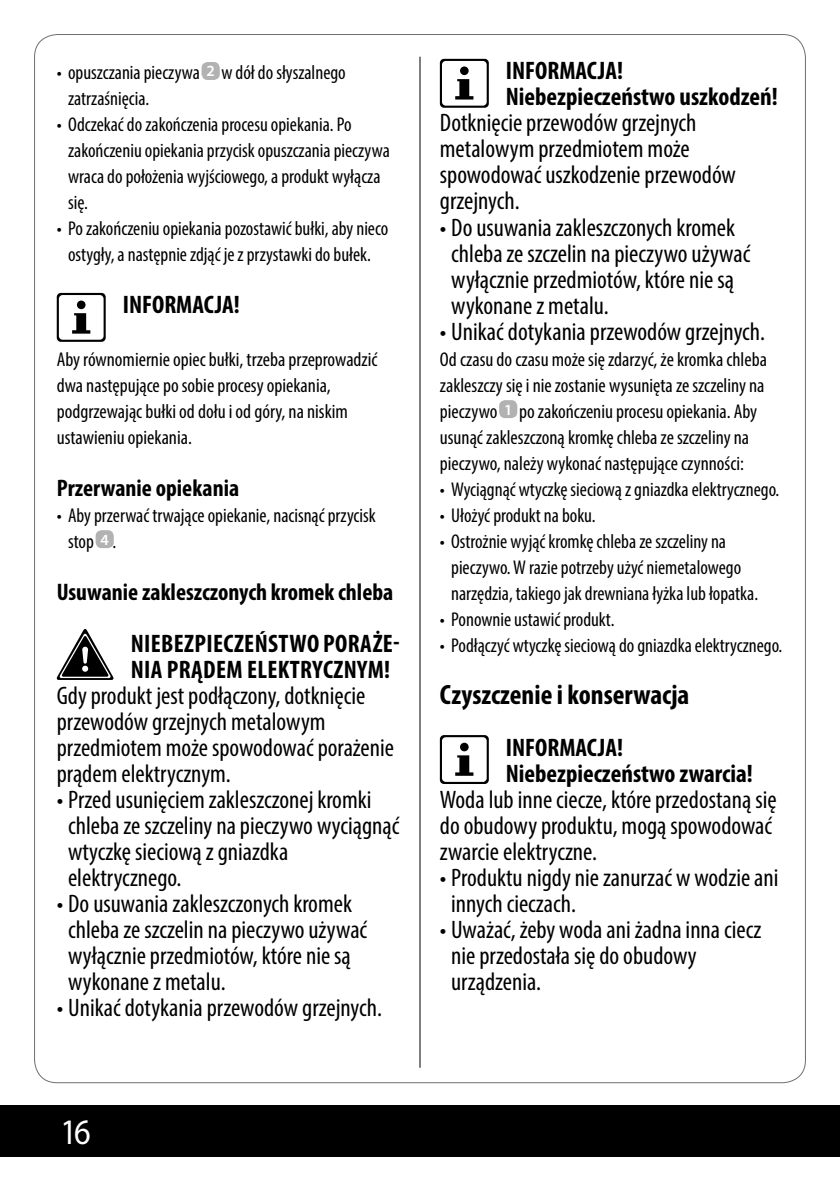
<style>
.page{position:relative;width:840px;height:1191px;background:#fff}
.page>*{position:absolute;margin:0;border:0;box-sizing:border-box;transform-origin:0 0}
.t1{font:36px "Myriad Pro";color:#fff;scale:.9 1}
.t2{font:700 condensed 28px "Myriad Pro";color:#000}
.t3{font:condensed 25.4px/26px "Myriad Pro";color:#000}
.t4{font:700 condensed 25.4px/26px "Myriad Pro";color:#000}
.t5{font:700 condensed 24px "Myriad Pro";color:#000}
.t6{font:condensed 20px/26px "Myriad Pro";color:#000}
.s1{font-weight:600;font-stretch:normal;font-size:15.6px;color:#fff}
</style>
<div class="page">
<div style="left:0;top:1106px;width:839px;height:51px;background:#000"></div>
<hr style="left:419px;top:57px;width:1px;height:1010px;background:#000">
<div style="left:201px;top:62px;width:19px;height:18px;background:#b3b2b2;border-radius:6px"></div>
<svg style="left:57px;top:293px;width:49px;height:49px"></svg>
<div style="left:95px;top:530px;width:19px;height:18px;background:#b3b2b2;border-radius:6px"></div>
<svg style="left:56px;top:629px;width:58px;height:51px"></svg>
<svg style="left:439px;top:59px;width:49px;height:49px"></svg>
<div style="left:499px;top:400px;width:18px;height:18px;background:#b3b2b2;border-radius:6px"></div>
<svg style="left:439px;top:735px;width:49px;height:49px"></svg>
<p class="t6" style="left:68px;top:60px;width:279px;text-indent:-11px">• opuszczania pieczywa <span class="s1">2</span> w dół do słyszalnego zatrzaśnięcia.</p>
<p class="t6" style="left:68px;top:112px;width:323px;text-indent:-11px">• Odczekać do zakończenia procesu opiekania. Po zakończeniu opiekania przycisk opuszczania pieczywa wraca do położenia wyjściowego, a produkt wyłącza się.</p>
<p class="t6" style="left:57px;top:216px;width:333px;text-align:center">• Po zakończeniu opiekania pozostawić bułki, aby nieco ostygły, a następnie zdjąć je z przystawki do bułek.</p>
<p class="t4" style="left:123px;top:291px;width:119px">INFORMACJA!</p>
<p class="t6" style="left:57px;top:346px;width:322px">Aby równomiernie opiec bułki, trzeba przeprowadzić dwa następujące po sobie procesy opiekania, podgrzewając bułki od dołu i od góry, na niskim ustawieniu opiekania.</p>
<p class="t5" style="left:57px;top:472px;width:184px">Przerwanie opiekania</p>
<p class="t6" style="left:68px;top:502px;width:309px;text-indent:-11px">• Aby przerwać trwające opiekanie, nacisnąć przycisk stop <span class="s1">4</span> .</p>
<p class="t5" style="left:57px;top:576px;width:338px">Usuwanie zakleszczonych kromek chleba</p>
<p class="t4" style="left:131px;top:629px;width:270px">NIEBEZPIECZEŃSTWO PORAŻE-<br>NIA PRĄDEM ELEKTRYCZNYM!</p>
<p class="t3" style="left:57px;top:682px;width:338px">Gdy produkt jest podłączony, dotknięcie przewodów grzejnych metalowym przedmiotem może spowodować porażenie prądem elektrycznym.</p>
<p class="t3" style="left:68px;top:786px;width:332px;text-indent:-11px">• Przed usunięciem zakleszczonej kromki chleba ze szczeliny na pieczywo wyciągnąć wtyczkę sieciową z gniazdka elektrycznego.</p>
<p class="t3" style="left:68px;top:890px;width:300px;text-indent:-11px">• Do usuwania zakleszczonych kromek chleba ze szczelin na pieczywo używać wyłącznie przedmiotów, które nie są wykonane z metalu.</p>
<p class="t3" style="left:57px;top:994px;width:326px">• Unikać dotykania przewodów grzejnych.</p>
<h1 class="t1" style="left:60px;top:1110px;width:35px">16</h1>
<p class="t4" style="left:505px;top:57px;width:273px">INFORMACJA!<br>Niebezpieczeństwo uszkodzeń!</p>
<p class="t3" style="left:439px;top:110px;width:297px">Dotknięcie przewodów grzejnych metalowym przedmiotem może spowodować uszkodzenie przewodów grzejnych.</p>
<p class="t3" style="left:451px;top:214px;width:300px;text-indent:-11px">• Do usuwania zakleszczonych kromek chleba ze szczelin na pieczywo używać wyłącznie przedmiotów, które nie są wykonane z metalu.</p>
<p class="t3" style="left:439px;top:318px;width:326px">• Unikać dotykania przewodów grzejnych.</p>
<p class="t6" style="left:439px;top:346px;width:328px">Od czasu do czasu może się zdarzyć, że kromka chleba zakleszczy się i nie zostanie wysunięta ze szczeliny na pieczywo <span class="s1">1</span> po zakończeniu procesu opiekania. Aby usunąć zakleszczoną kromkę chleba ze szczeliny na pieczywo, należy wykonać następujące czynności:</p>
<p class="t6" style="left:439px;top:476px;width:341px">• Wyciągnąć wtyczkę sieciową z gniazdka elektrycznego.</p>
<p class="t6" style="left:439px;top:502px;width:157px">• Ułożyć produkt na boku.</p>
<p class="t6" style="left:451px;top:528px;width:308px;text-indent:-11px">• Ostrożnie wyjąć kromkę chleba ze szczeliny na pieczywo. W razie potrzeby użyć niemetalowego narzędzia, takiego jak drewniana łyżka lub łopatka.</p>
<p class="t6" style="left:439px;top:606px;width:176px">• Ponownie ustawić produkt.</p>
<p class="t6" style="left:439px;top:632px;width:344px">• Podłączyć wtyczkę sieciową do gniazdka elektrycznego.</p>
<h2 class="t2" style="left:439px;top:677px;width:251px">Czyszczenie i konserwacja</h2>
<p class="t4" style="left:505px;top:733px;width:248px">INFORMACJA!<br>Niebezpieczeństwo zwarcia!</p>
<p class="t3" style="left:439px;top:786px;width:338px">Woda lub inne ciecze, które przedostaną się do obudowy produktu, mogą spowodować zwarcie elektryczne.</p>
<p class="t3" style="left:451px;top:864px;width:328px;text-indent:-11px">• Produktu nigdy nie zanurzać w wodzie ani innych cieczach.</p>
<p class="t3" style="left:451px;top:916px;width:311px;text-indent:-11px">• Uważać, żeby woda ani żadna inna ciecz nie przedostała się do obudowy urządzenia.</p>
</div>
